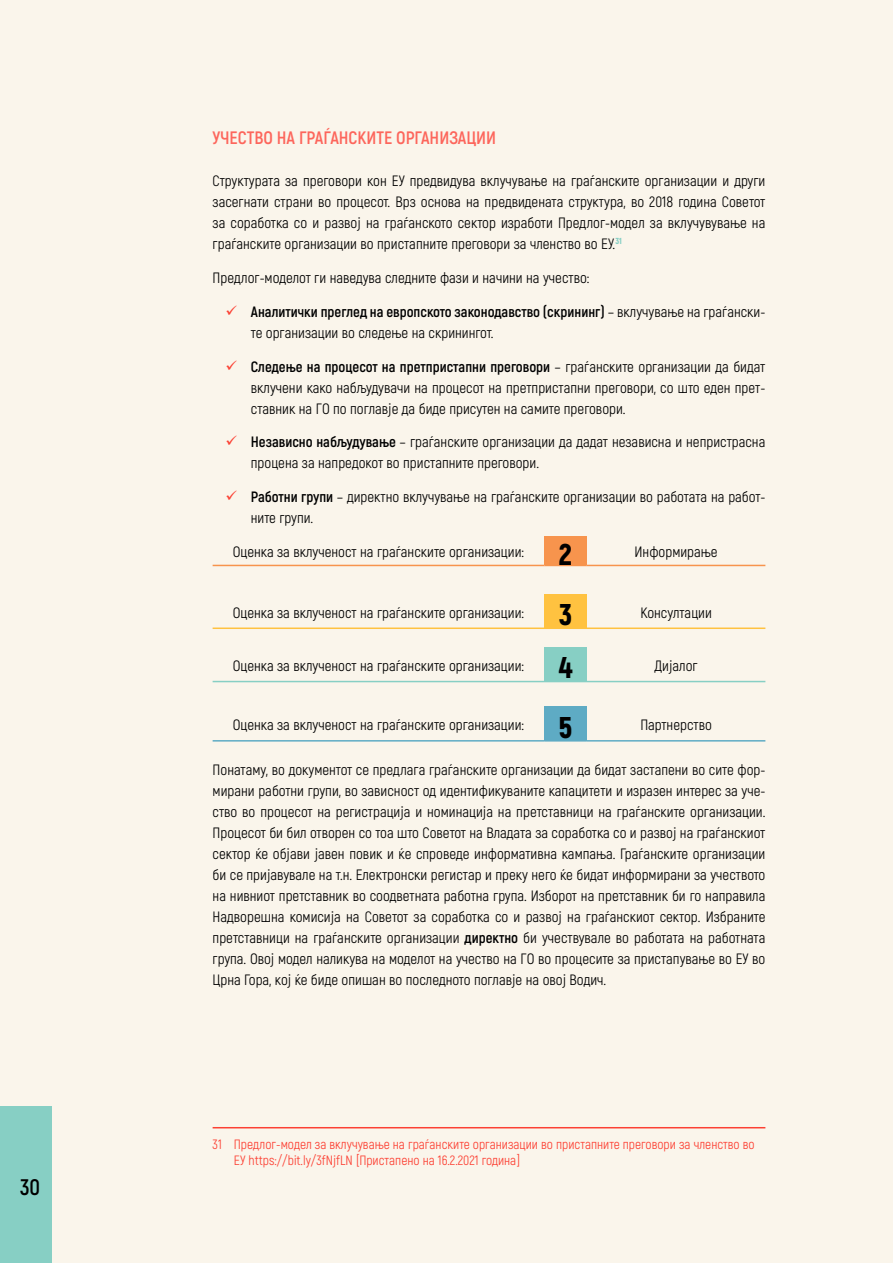
<style>
.page{position:relative;width:893px;height:1263px;background:#faf5eb}
.page>*{position:absolute;margin:0;border:0;box-sizing:border-box;transform-origin:0 0}
.t1{font:700 22.5px "Akrobat";color:#000}
.t2{font:700 18px "Akrobat";color:#fd665c}
.t3{font:15px/21px "Akrobat";color:#000;text-align:justify}
.t4{font:13.5px/16.2px "Akrobat";color:#fc4033}
.s1{font-weight:700}
.s2{font-weight:900;font-size:30px}
</style>
<div class="page">
<div style="left:0;top:1106px;width:51px;height:157px;background:#87cfc4"></div>
<div style="left:544px;top:536px;width:43px;height:29px;background:#f7944d"></div>
<hr style="left:213px;top:565px;width:331px;height:1px;background:#f7944d">
<hr style="left:544px;top:565px;width:43px;height:1px;background:#f7944d">
<hr style="left:587px;top:565px;width:178px;height:1px;background:#f7944d">
<div style="left:544px;top:594px;width:43px;height:34px;background:#ffc240"></div>
<hr style="left:213px;top:627px;width:331px;height:2px;background:#ffc240">
<hr style="left:544px;top:627px;width:43px;height:2px;background:#ffc240">
<hr style="left:587px;top:627px;width:178px;height:2px;background:#ffc240">
<div style="left:544px;top:647px;width:43px;height:34px;background:#87cfc4"></div>
<hr style="left:213px;top:681px;width:331px;height:1px;background:#87cfc4">
<hr style="left:544px;top:681px;width:43px;height:1px;background:#87cfc4">
<hr style="left:587px;top:681px;width:178px;height:1px;background:#87cfc4">
<div style="left:544px;top:707px;width:43px;height:34px;background:#5eabc4"></div>
<hr style="left:213px;top:740px;width:331px;height:1px;background:#5eabc4">
<hr style="left:587px;top:740px;width:178px;height:1px;background:#5eabc4">
<hr style="left:213px;top:1127px;width:552px;height:1px;background:#fc4033">
<h1 class="t1" style="left:20px;top:1173px;width:22px">30</h1>
<p class="t2" style="left:213px;top:127px;width:285px">УЧЕСТВО НА ГРАЃАНСКИТЕ ОРГАНИЗАЦИИ</p>
<p class="t3" style="left:213px;top:171px;width:554px">Структурата за преговори кон ЕУ предвидува вклучување на граѓанските организации и други засегнати страни во процесот. Врз основа на предвидената структура, во 2018 година Советот за соработка со и развој на граѓанското сектор изработи Предлог-модел за вклучувување на граѓанските организации во пристапните преговори за членство во ЕУ.<sup>31</sup></p>
<p class="t3" style="left:213px;top:267px;width:378px">Предлог-моделот ги наведува следните фази и начини на учество:</p>
<p class="t3" style="left:251px;top:301px;width:516px"><span class="s1">Аналитички преглед на европското законодавство (скрининг)</span> – вклучување на граѓански&shy;те организации во следење на скринингот.</p>
<p class="t3" style="left:251px;top:356px;width:516px"><span class="s1">Следење на процесот на претпристапни преговори</span> – граѓанските организации да бидат вклучени како набљудувачи на процесот на претпристапни преговори, со што еден прет&shy;ставник на ГО по поглавје да биде присутен на самите преговори.</p>
<p class="t3" style="left:251px;top:432px;width:516px"><span class="s1">Независно набљудување</span> – граѓанските организации да дадат независна и непристрасна процена за напредокот во пристапните преговори.</p>
<p class="t3" style="left:251px;top:486px;width:516px"><span class="s1">Работни групи</span> – директно вклучување на граѓанските организации во работата на работ&shy;ните групи.</p>
<p class="t3" style="left:233px;top:542px;width:341px">Оценка за вклученост на граѓанските организации: <span class="s2">2</span></p>
<p class="t3" style="left:635px;top:542px;width:84px">Информирање</p>
<p class="t3" style="left:233px;top:602px;width:341px">Оценка за вклученост на граѓанските организации: <span class="s2">3</span></p>
<p class="t3" style="left:640px;top:602px;width:73px">Консултации</p>
<p class="t3" style="left:233px;top:655px;width:341px">Оценка за вклученост на граѓанските организации: <span class="s2">4</span></p>
<p class="t3" style="left:655px;top:655px;width:45px">Дијалог</p>
<p class="t3" style="left:233px;top:714px;width:341px">Оценка за вклученост на граѓанските организации: <span class="s2">5</span></p>
<p class="t3" style="left:640px;top:714px;width:73px">Партнерство</p>
<p class="t3" style="left:213px;top:760px;width:554px">Понатаму, во документот се предлага граѓанските организации да бидат застапени во сите фор&shy;мирани работни групи, во зависност од идентификуваните капацитети и изразен интерес за уче&shy;ство во процесот на регистрација и номинација на претставници на граѓанските организации.<br>Процесот би бил отворен со тоа што Советот на Владата за соработка со и развој на граѓанскиот сектор ќе објави јавен повик и ќе спроведе информативна кампања. Граѓанските организации би се пријавувале на т.н. Електронски регистар и преку него ќе бидат информирани за учеството на нивниот претставник во соодветната работна група. Изборот на претставник би го направила Надворешна комисија на Советот за соработка со и развој на граѓанскиот сектор. Избраните претставници на граѓанските организации <span class="s1">директно</span> би учествувале во работата на работната група. Овој модел наликува на моделот на учество на ГО во процесите за пристапување во ЕУ во Црна Гора, кој ќе биде опишан во последното поглавје на овој Водич.</p>
<p class="t4" style="left:234px;top:1136px;width:522px;text-indent:-21px">31 Предлог-модел за вклучување на граѓанските организации во пристапните преговори за членство во<br>ЕУ https://bit.ly/3fNjfLN [Пристапено на 16.2.2021 година]</p>
</div>
